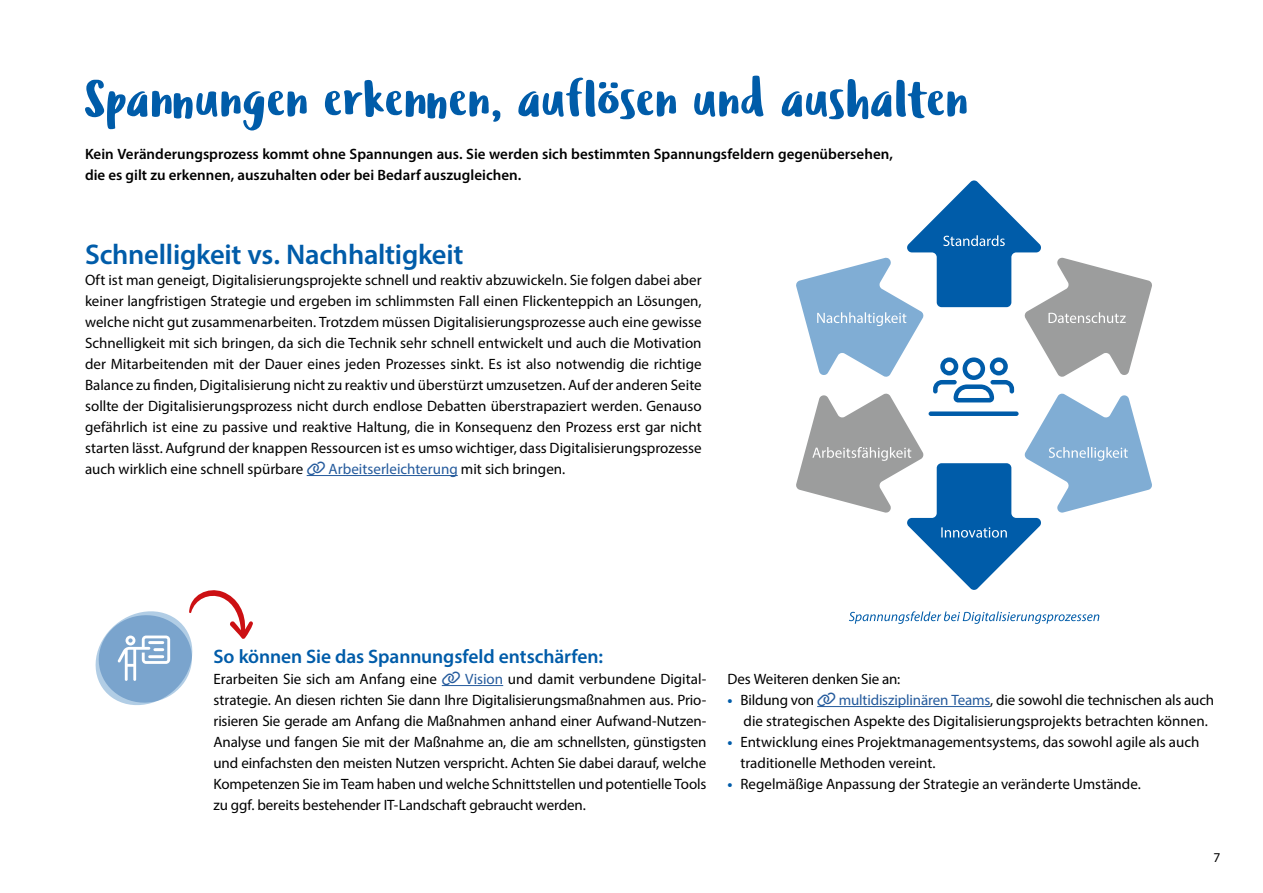
<style>
.page{position:relative;width:1263px;height:893px;background:#fff}
.page>*{position:absolute;margin:0;border:0;box-sizing:border-box;transform-origin:0 0}
.t1{font:52.5px "Ludicrous";letter-spacing:.005em;color:#005ca9}
.t2{font:600 28.5px "Myriad Pro";letter-spacing:-.01em;color:#005ca9}
.t3{font:600 19.5px "Myriad Pro";letter-spacing:-.005em;color:#005ca9}
.Fließtext_10_pt_schwarz{font:15px/21px "Myriad Pro";letter-spacing:-.005em;color:#000;text-align:justify}
.Aufzählungen_Fließtext{font:15px/21px "Myriad Pro";color:#000}
.Fließtext_10_pt_schwarz__semibold{font:600 15px/21px "Myriad Pro";color:#000}
.Fließtext_10_pt_schwarz-2{font:15px "Myriad Pro";color:#245a9c}
.t4{font:13.5px "Myriad Pro";color:#000}
.s1{color:#000}
.s2{color:#245a9c}
.s3{font-weight:700;color:#005ca9}
</style>
<div class="page">
<hr style="left:307px;top:475px;width:151px;height:1px;background:#245a9c">
<hr style="left:442px;top:685px;width:61px;height:1px;background:#245a9c">
<hr style="left:817px;top:706px;width:173px;height:1px;background:#245a9c">
<svg style="left:796px;top:180px;width:356px;height:410px"></svg>
<svg style="left:849px;top:611px;width:250px;height:13px"></svg>
<svg style="left:95px;top:590px;width:158px;height:115px"></svg>
<svg style="left:442px;top:685px;width:18px;height:1px"></svg>
<svg style="left:817px;top:706px;width:19px;height:1px"></svg>
<h2 class="t1" style="left:85px;top:63px;width:885px">Spannungen erkennen, auflösen und aushalten</h2>
<p class="Fließtext_10_pt_schwarz__semibold" style="left:85px;top:143px;width:809px">Kein Veränderungsprozess kommt ohne Spannungen aus. Sie werden sich bestimmten Spannungsfeldern gegenübersehen, die es gilt zu erkennen, auszuhalten oder bei Bedarf auszugleichen.</p>
<h3 class="t2" style="left:85px;top:236px;width:380px">Schnelligkeit vs. Nachhaltigkeit</h3>
<p class="Fließtext_10_pt_schwarz" style="left:85px;top:269px;width:618px">Oft ist man geneigt, Digitalisierungsprojekte schnell und reaktiv abzuwickeln. Sie folgen dabei aber keiner langfristigen Strategie und ergeben im schlimmsten Fall einen Flickenteppich an Lösungen, welche nicht gut zusammenarbeiten. Trotzdem müssen Digitalisierungsprozesse auch eine gewisse Schnelligkeit mit sich bringen, da sich die Technik sehr schnell entwickelt und auch die Motivation der Mitarbeitenden mit der Dauer eines jeden Prozesses sinkt. Es ist also notwendig die richtige Balance zu finden, Digitalisierung nicht zu reaktiv und überstürzt umzusetzen. Auf der anderen Seite sollte der Digitalisierungsprozess nicht durch endlose Debatten überstrapaziert werden. Genauso gefährlich ist eine zu passive und reaktive Haltung, die in Konsequenz den Prozess erst gar nicht starten lässt. Aufgrund der knappen Ressourcen ist es umso wichtiger, dass Digitalisierungsprozesse auch wirklich eine schnell spürbare</p>
<p class="Fließtext_10_pt_schwarz-2" style="left:329px;top:460px;width:238px">Arbeitserleichterung <span class="s1">mit sich bringen.</span></p>
<h4 class="t3" style="left:214px;top:644px;width:391px">So können Sie das Spannungsfeld entschärfen:</h4>
<p class="Fließtext_10_pt_schwarz" style="left:214px;top:668px;width:225px">Erarbeiten Sie sich am Anfang eine</p>
<p class="Fließtext_10_pt_schwarz" style="left:214px;top:668px;width:494px;text-indent:252px"><span class="s2">Vision</span> und damit verbundene Digital&shy;strategie. An diesen richten Sie dann Ihre Digitalisierungsmaßnahmen aus. Prio&shy;risieren Sie gerade am Anfang die Maßnahmen anhand einer Aufwand-Nutzen-Analyse und fangen Sie mit der Maßnahme an, die am schnellsten, günstigsten und einfachsten den meisten Nutzen verspricht. Achten Sie dabei darauf, welche Kompetenzen Sie im Team haben und welche Schnittstellen und potentielle Tools zu ggf. bereits bestehender IT-Landschaft gebraucht werden.</p>
<p class="Fließtext_10_pt_schwarz" style="left:728px;top:668px;width:174px">Des Weiteren denken Sie an:</p>
<p class="Aufzählungen_Fließtext" style="left:743px;top:689px;width:472px;text-indent:95px"><span class="s2">multidisziplinären Teams</span>, die sowohl die technischen als auch die strategischen Aspekte des Digitalisierungsprojekts betrachten können.</p>
<p class="Aufzählungen_Fließtext" style="left:740px;top:731px;width:460px;text-indent:-13px"><span class="s3">•</span> Entwicklung eines Projektmanagementsystems, das sowohl agile als auch traditionelle Methoden vereint.</p>
<p class="Aufzählungen_Fließtext" style="left:728px;top:773px;width:415px"><span class="s3">•</span> Regelmäßige Anpassung der Strategie an veränderte Umstände.</p>
<p class="Aufzählungen_Fließtext" style="left:728px;top:689px;width:88px"><span class="s3">•</span> Bildung von</p>
<p class="t4" style="left:1213px;top:849px;width:8px">7</p>
</div>
